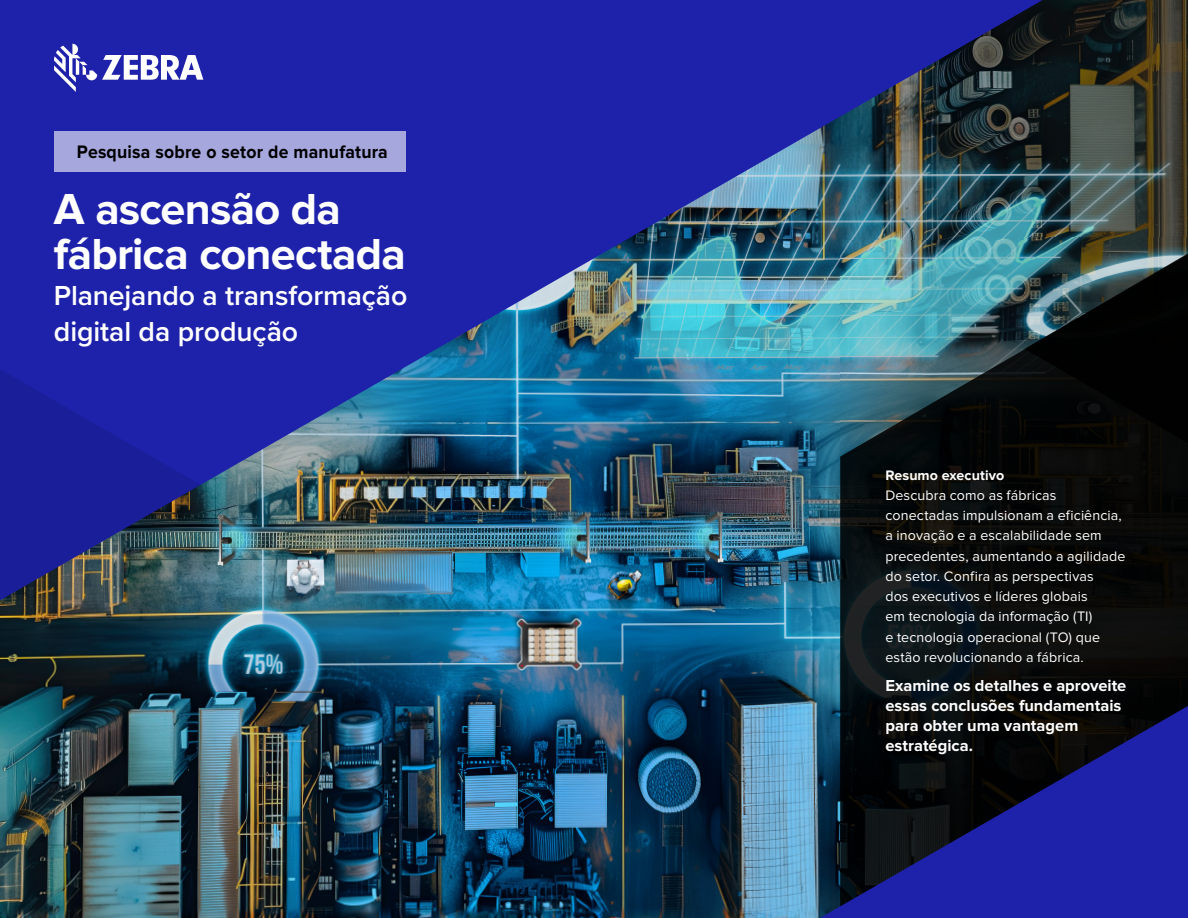
<style>
.page{position:relative;width:1188px;height:918px;background:#fff}
.page>*{position:absolute;margin:0;border:0;box-sizing:border-box;transform-origin:0 0}
.Body{font:700 45px/45px "Proxima Nova";letter-spacing:-.015em;color:#fff}
.Body-2{font:600 28.5px/36px "Proxima Nova";letter-spacing:-.005em;color:#fff}
.Body_copy{font:700 18.75px "Proxima Nova";letter-spacing:.01em;color:#000;scale:.94 1}
.Body-3{font:700 16.5px/20.2px "Proxima Nova";color:#fff}
.Body-4{font:14.25px/20.2px "Proxima Nova";letter-spacing:.01em;color:#fff}
.Body-5{font:700 14.25px "Proxima Nova";letter-spacing:.005em;color:#fff}
</style>
<div class="page">
<img style="left:0;top:0;width:1188px;height:918px">
<img style="left:0;top:0;width:1043px;height:600px">
<img style="left:0;top:355px;width:369px;height:245px">
<svg style="left:54px;top:44px;width:149px;height:48px"></svg>
<div style="left:55px;top:131px;width:351px;height:41px;background:#a5a7dd"></div>
<svg style="left:840px;top:240px;width:348px;height:466px"></svg>
<svg style="left:820px;top:706px;width:368px;height:212px"></svg>
<svg style="left:1025px;top:237px;width:163px;height:222px"></svg>
<p class="Body_copy" style="left:77px;top:141px;width:332px">Pesquisa sobre o setor de manufatura</p>
<p class="Body" style="left:54px;top:188px;width:353px">A ascensão da fábrica conectada</p>
<p class="Body-2" style="left:54px;top:277px;width:355px">Planejando a transformação digital da produção</p>
<p class="Body-5" style="left:885px;top:467px;width:120px">Resumo executivo</p>
<p class="Body-4" style="left:885px;top:485px;width:242px">Descubra como as fábricas conectadas impulsionam a eficiência, a inovação e a escalabilidade sem precedentes, aumentando a agilidade do setor. Confira as perspectivas<br>dos executivos e líderes globais<br>em tecnologia da informação (TI)<br>e tecnologia operacional (TO) que estão revolucionando a fábrica.</p>
<p class="Body-3" style="left:885px;top:675px;width:243px">Examine os detalhes e aproveite essas conclusões fundamentais para obter uma vantagem estratégica.</p>
</div>
